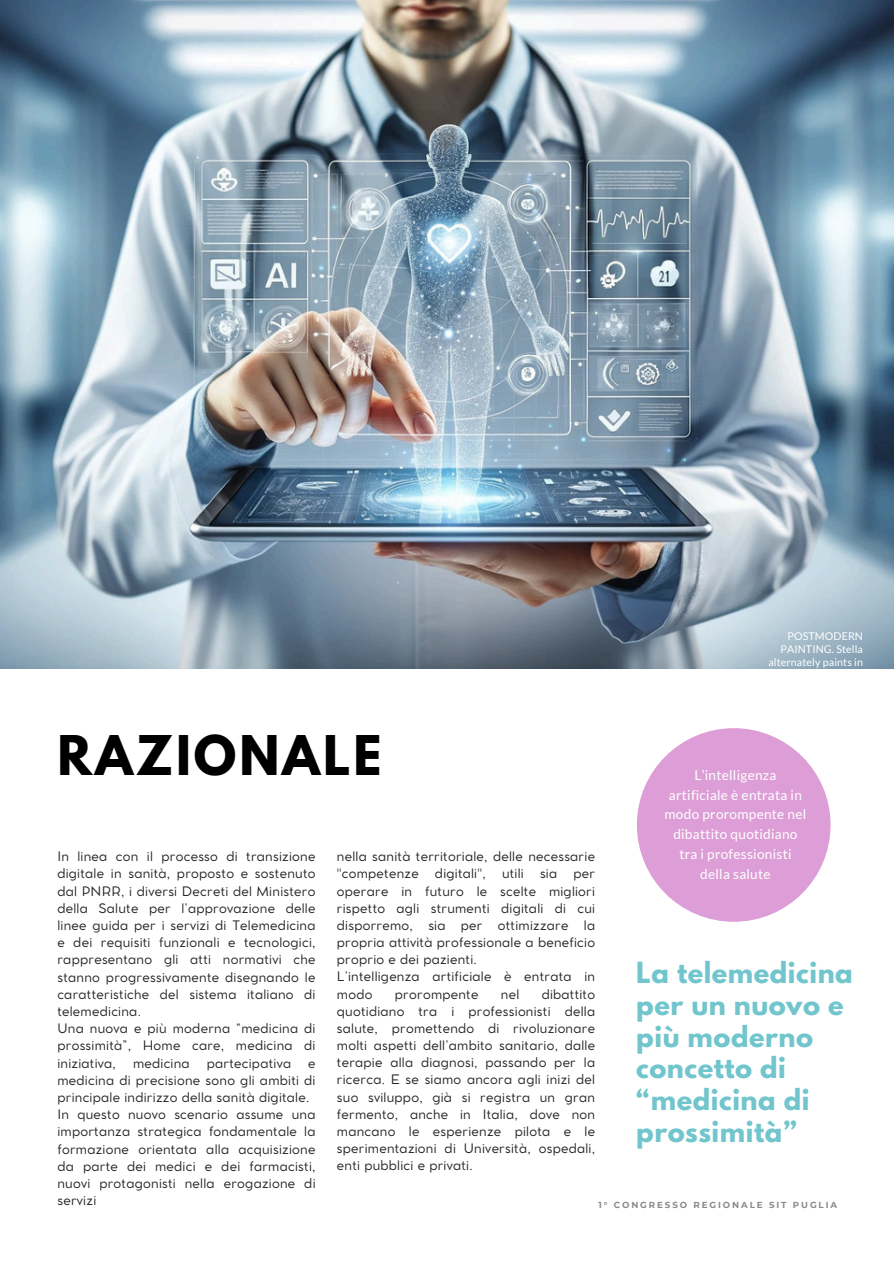
<style>
.page{position:relative;width:894px;height:1264px;background:#fff}
.page>*{position:absolute;margin:0;border:0;box-sizing:border-box;transform-origin:0 0}
.t1{font:700 48.45px "League Spartan";letter-spacing:.06em;color:#000}
.t2{font:700 25.8px/31.8px "League Spartan";letter-spacing:.02em;color:#71c5cc}
.t3{font:13.65px/19.6px "Lato";letter-spacing:.02em;color:#fff;text-align:center}
.t4{font:12.9px/17.2px "Cocomat Pro";letter-spacing:.02em;color:#222}
.t5{font:10.65px/13.2px "Lato";letter-spacing:.01em;color:#fff;text-align:right}
.t6{font:700 8.7px "Montserrat";letter-spacing:.22em;color:#8a8a8a}
</style>
<div class="page">
<img style="left:0;top:0;width:893px;height:669px">
<div style="left:636px;top:728px;width:194px;height:193px;background:#dd9ed7;border-radius:50%"></div>
<p class="t5" style="left:768px;top:628px;width:96px">POSTMODERN<br>PAINTING. Stella alternately paints in</p>
<h4 class="t1" style="left:57px;top:731px;width:326px">RAZIONALE</h4>
<h3 class="t3" style="left:664px;top:765px;width:143px">L’intelligenza artificiale è entrata in modo prorompente nel dibattito quotidiano tra i professionisti della salute</h3>
<h1 class="t4" style="left:57px;top:848px;width:259px">In linea con il processo di transizione digitale in sanità , proposto e sostenuto dal PNRR, i diversi Decreti del Ministero della Salute per l’approvazione delle linee guida per i servizi di Telemedicina e dei requisiti funzionali e tecnologici, rappresentano gli atti normativi che stanno progressivamente disegnando le caratteristiche del sistema italiano di telemedicina.<br>Una nuova e più moderna “medicina di prossimità”, Home care, medicina di iniziativa,</h1>
<h3 class="t4" style="left:337px;top:849px;width:259px">nella sanità territoriale, delle necessarie "competenze</h3>
<h3 class="t4" style="left:435px;top:866px;width:52px">digitali",</h3>
<h3 class="t4" style="left:502px;top:866px;width:23px">utili</h3>
<h3 class="t4" style="left:540px;top:866px;width:19px">sia</h3>
<h3 class="t4" style="left:337px;top:866px;width:259px;text-indent:236px">per operare in futuro le scelte migliori rispetto agli strumenti digitali di cui disporremo, sia per ottimizzare la propria attività professionale a beneficio proprio e dei pazienti.<br>L’intelligenza artificiale è entrata in modo</h3>
<h2 class="t2" style="left:636px;top:960px;width:218px">La telemedicina per un nuovo e più moderno concetto di “medicina di prossimità”</h2>
<h3 class="t4" style="left:337px;top:986px;width:259px;text-align:justify;text-indent:205px">dibattito quotidiano tra i professionisti della salute, promettendo di rivoluzionare molti aspetti dell’ambito sanitario, dalle terapie alla diagnosi, passando per la ricerca. E se siamo ancora agli inizi del suo sviluppo, già si registra un gran fermento, anche in Italia, dove non mancano le esperienze pilota e le sperimentazioni di Università, ospedali, enti pubblici e privati.</h3>
<h3 class="t4" style="left:395px;top:986px;width:85px">prorompente</h3>
<h3 class="t4" style="left:500px;top:986px;width:20px">nel</h3>
<h1 class="t4" style="left:133px;top:1055px;width:58px">medicina</h1>
<h1 class="t4" style="left:207px;top:1055px;width:86px">partecipativa</h1>
<h1 class="t4" style="left:57px;top:1055px;width:259px;text-indent:251px">e medicina di precisione sono gli ambiti di principale indirizzo della sanità digitale.<br>In questo nuovo scenario assume una importanza strategica fondamentale la formazione orientata alla acquisizione da parte dei medici e dei farmacisti, nuovi protagonisti nella erogazione di servizi</h1>
<h3 class="t6" style="left:598px;top:1199px;width:240px">1° CONGRESSO REGIONALE SIT PUGLIA</h3>
</div>
